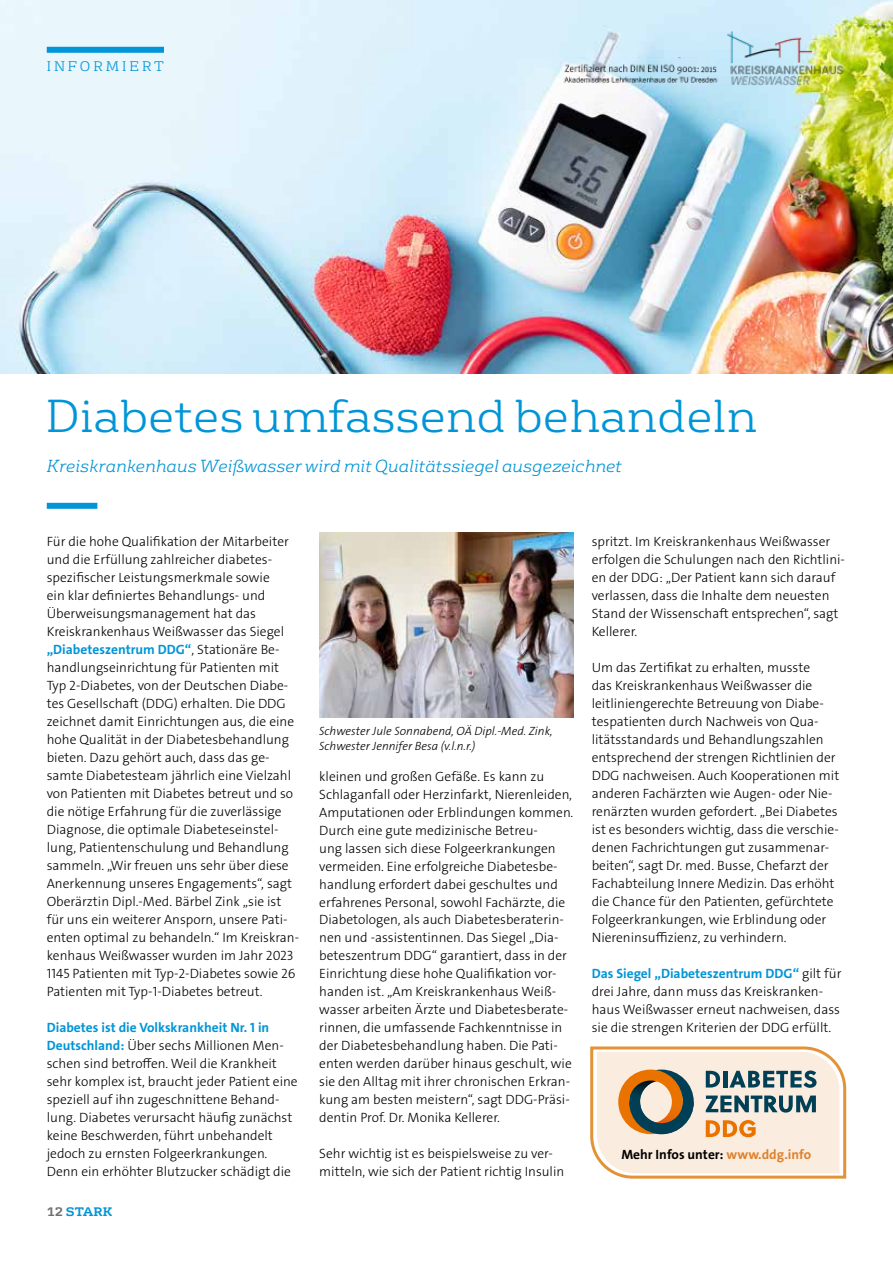
<style>
.page{position:relative;width:893px;height:1263px;background:#fff}
.page>*{position:absolute;margin:0;border:0;box-sizing:border-box;transform-origin:0 0}
.t1{font:300 44.85px "FS Rufus";letter-spacing:.01em;color:#0095d7}
.t2{font:italic 300 16.95px "FS Rufus";color:#0095d7}
.t3{font:13.5px/18px "The Sans Veolia W3 Lig";color:#000}
.t4{font:13.5px "The Sans Veolia W7 Bld";color:#0095d7}
.t5{font:13.5px "The Sans Veolia W7 Bld";color:#000}
.t6{font:300 13.5px "FS Rufus";letter-spacing:.22em;color:#0095d7}
.t7{font:12px/15px "The Sans Veolia W3 Lig It";color:#000}
.t8{font:700 12px "FS Rufus";color:#0095d7}
.s1{font-family:"The Sans Veolia W3 Lig";color:#000}
.s2{font-family:"The Sans Veolia W7 Bld";color:#0095d7}
.s3{color:#706f6f}
.s4{color:#df822e}
</style>
<div class="page">
<img style="left:0;top:0;width:893px;height:374px">
<img style="left:556px;top:58px;width:168px;height:27px">
<img style="left:724px;top:28px;width:124px;height:58px">
<div style="left:47px;top:47px;width:117px;height:6px;background:#0095d7"></div>
<svg style="left:590px;top:1046px;width:257px;height:133px;background:#ddceba"></svg>
<img style="left:319px;top:533px;width:255px;height:185px">
<div style="left:47px;top:503px;width:50px;height:6px;background:#0095d7"></div>
<p class="t6" style="left:47px;top:56px;width:119px">INFORMIERT</p>
<h1 class="t1" style="left:46px;top:380px;width:713px">Diabetes umfassend behandeln</h1>
<p class="t2" style="left:47px;top:452px;width:576px">Kreiskrankenhaus Weißwasser wird mit Qualitätssiegel ausgezeichnet</p>
<p class="t3" style="left:47px;top:533px;width:244px">Für die hohe Qualifikation der Mitarbeiter und die Erfüllung zahlreicher diabetes&shy;spezifischer Leistungsmerkmale sowie ein klar definiertes Behandlungs- und Überweisungsmanagement hat das Kreiskrankenhaus Weißwasser das Siegel</p>
<p class="t4" style="left:47px;top:641px;width:234px">„Diabeteszentrum DDG“<span class="s1">, Stationäre Be-</span></p>
<p class="t3" style="left:47px;top:659px;width:254px">handlungseinrichtung für Patienten mit Typ 2-Diabetes, von der Deutschen Diabe&shy;tes Gesellschaft (DDG) erhalten. Die DDG zeichnet damit Einrichtungen aus, die eine hohe Qualität in der Diabetesbehandlung bieten. Dazu gehört auch, dass das ge&shy;samte Diabetesteam jährlich eine Vielzahl von Patienten mit Diabetes betreut und so die nötige Erfahrung für die zuverlässige Diagnose, die optimale Diabeteseinstel&shy;lung, Patientenschulung und Behandlung sammeln. „Wir freuen uns sehr über diese Anerkennung unseres Engagements“, sagt Oberärztin Dipl.-Med. Bärbel Zink „sie ist für uns ein weiterer Ansporn, unsere Pati&shy;enten optimal zu behandeln.“ Im Kreiskran&shy;kenhaus Weißwasser wurden im Jahr 2023<br>1145 Patienten mit Typ-2-Diabetes sowie 26<br>Patienten mit Typ-1-Diabetes betreut.</p>
<p class="t4" style="left:47px;top:1019px;width:224px">Diabetes ist die Volkskrankheit Nr. 1 in</p>
<p class="t3" style="left:47px;top:1037px;width:252px"><span class="s2">Deutschland:</span> Über sechs Millionen Men&shy;schen sind betroffen. Weil die Krankheit sehr komplex ist, braucht jeder Patient eine speziell auf ihn zugeschnittene Behand&shy;lung. Diabetes verursacht häufig zunächst keine Beschwerden, führt unbehandelt jedoch zu ernsten Folgeerkrankungen.<br>Denn ein erhöhter Blutzucker schädigt die</p>
<p class="t8" style="left:47px;top:1201px;width:67px"><span class="s3">12</span> STARK</p>
<p class="t7" style="left:319px;top:724px;width:235px">Schwester Jule Sonnabend, OÄ Dipl.-Med. Zink,<br>Schwester Jennifer Besa (v.l.n.r.)</p>
<p class="t3" style="left:319px;top:767px;width:256px">kleinen und großen Gefäße. Es kann zu Schlaganfall oder Herzinfarkt, Nierenleiden, Amputationen oder Erblindungen kommen.<br>Durch eine gute medizinische Betreu-<br>ung lassen sich diese Folgeerkrankungen vermeiden. Eine erfolgreiche Diabetesbe&shy;handlung erfordert dabei geschultes und erfahrenes Personal, sowohl Fachärzte, die Diabetologen, als auch Diabetesberaterin&shy;nen und -assistentinnen. Das Siegel „Dia&shy;beteszentrum DDG“ garantiert, dass in der Einrichtung diese hohe Qualifikation vor&shy;handen ist. „Am Kreiskrankenhaus Weiß&shy;wasser arbeiten Ärzte und Diabetesberate&shy;rinnen, die umfassende Fachkenntnisse in der Diabetesbehandlung haben. Die Pati&shy;enten werden darüber hinaus geschult, wie sie den Alltag mit ihrer chronischen Erkran&shy;kung am besten meistern“, sagt DDG-Präsi&shy;dentin Prof. Dr. Monika Kellerer.</p>
<p class="t3" style="left:319px;top:1145px;width:247px">Sehr wichtig ist es beispielsweise zu ver&shy;mitteln, wie sich der Patient richtig Insulin</p>
<p class="t3" style="left:592px;top:533px;width:255px">spritzt. Im Kreiskrankenhaus Weißwasser erfolgen die Schulungen nach den Richtlini&shy;en der DDG: „Der Patient kann sich darauf verlassen, dass die Inhalte dem neuesten Stand der Wissenschaft entsprechen“, sagt Kellerer.</p>
<p class="t3" style="left:592px;top:659px;width:249px">Um das Zertifikat zu erhalten, musste<br>das Kreiskrankenhaus Weißwasser die leitliniengerechte Betreuung von Diabe&shy;tespatienten durch Nachweis von Qua&shy;litätsstandards und Behandlungszahlen entsprechend der strengen Richtlinien der DDG nachweisen. Auch Kooperationen mit anderen Fachärzten wie Augen- oder Nie&shy;renärzten wurden gefordert. „Bei Diabetes ist es besonders wichtig, dass die verschie&shy;denen Fachrichtungen gut zusammenar&shy;beiten“, sagt Dr. med. Busse, Chefarzt der Fachabteilung Innere Medizin. Das erhöht die Chance für den Patienten, gefürchtete Folgeerkrankungen, wie Erblindung oder Niereninsuffizienz, zu verhindern.</p>
<p class="t4" style="left:592px;top:965px;width:251px">Das Siegel „Diabeteszentrum DDG“ <span class="s1">gilt für</span></p>
<p class="t3" style="left:592px;top:982px;width:250px">drei Jahre, dann muss das Kreiskranken&shy;haus Weißwasser erneut nachweisen, dass sie die strengen Kriterien der DDG erfüllt.</p>
<p class="t5" style="left:621px;top:1145px;width:191px">Mehr Infos unter: <span class="s4">www.ddg.info</span></p>
</div>
